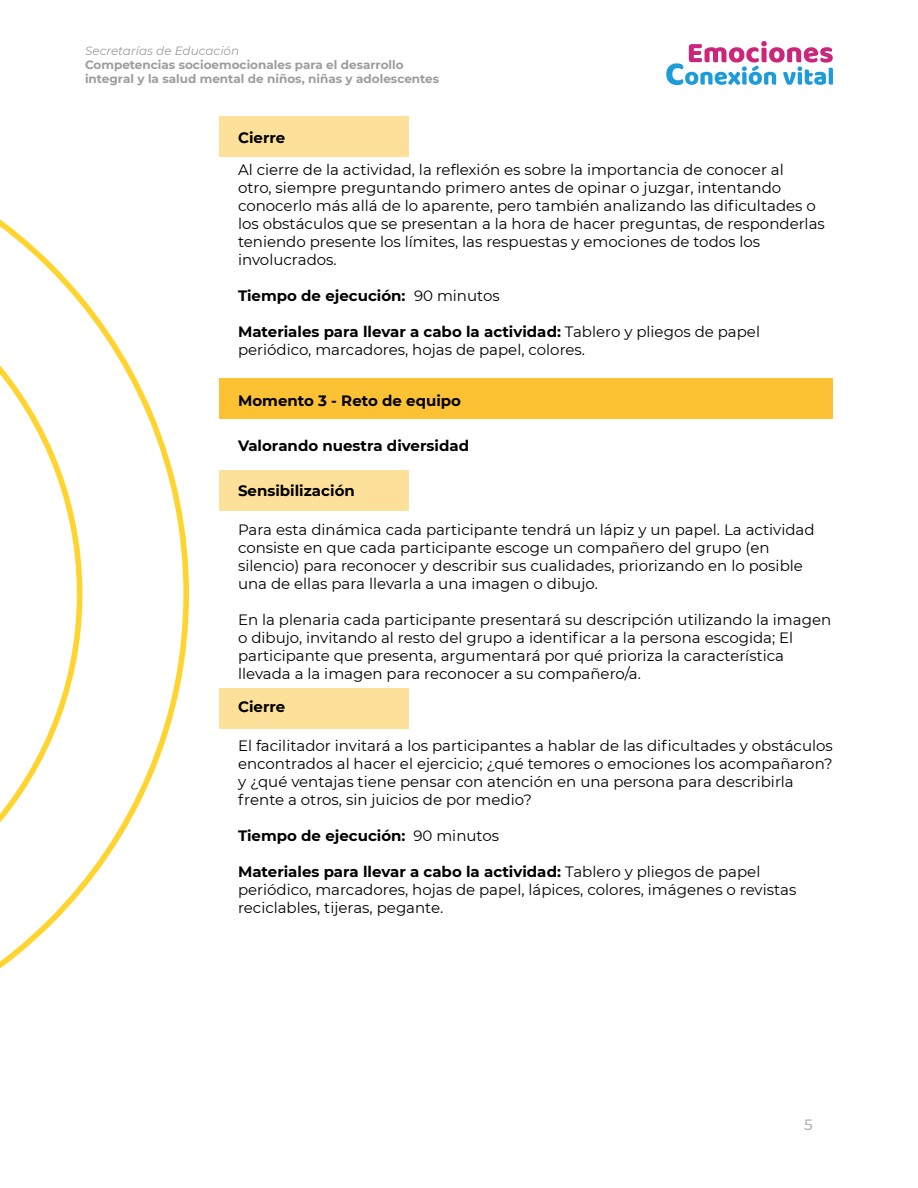
<style>
.page{position:relative;width:918px;height:1188px;background:#fff}
.page>*{position:absolute;margin:0;border:0;box-sizing:border-box;transform-origin:0 0}
.Cuerpo{font:15px/18px "Montserrat";color:#000}
.Subtitulo{font:700 15px "Montserrat";color:#000}
.Cuerpo-2{font:700 15px "Montserrat";color:#000}
.t1{font:500 15px "Montserrat";color:#b3b2b2}
.t2{font:700 12px/14.4px "Montserrat";color:#9d9d9c}
.t3{font:italic 12px "Montserrat";color:#9d9d9c}
.s1{font-weight:400}
.s2{font-weight:700}
</style>
<div class="page">
<svg style="left:666px;top:41px;width:167px;height:44px"></svg>
<svg style="left:0;top:219px;width:189px;height:750px"></svg>
<div style="left:220px;top:117px;width:189px;height:40px;background:#fde099"></div>
<div style="left:220px;top:470px;width:189px;height:41px;background:#fde099"></div>
<div style="left:219px;top:688px;width:189px;height:41px;background:#fde099"></div>
<div style="left:220px;top:378px;width:613px;height:41px;background:#fcc233"></div>
<p class="t3" style="left:85px;top:42px;width:156px">Secretarías de Educación</p>
<p class="t2" style="left:85px;top:57px;width:356px">Competencias socioemocionales para el desarrollo integral y la salud mental de niños, niñas y adolescentes</p>
<h2 class="Subtitulo" style="left:238px;top:127px;width:49px">Cierre</h2>
<p class="Cuerpo" style="left:238px;top:160px;width:588px">Al cierre de la actividad, la reflexión es sobre la importancia de conocer al<br>otro, siempre preguntando primero antes de opinar o juzgar, intentando conocerlo más allá de lo aparente, pero también analizando las dificultades o los obstáculos que se presentan a la hora de hacer preguntas, de responderlas teniendo presente los límites, las respuestas y emociones de todos los involucrados.</p>
<p class="Cuerpo-2" style="left:238px;top:285px;width:263px">Tiempo de ejecución: <span class="s1">90 minutos</span></p>
<p class="Cuerpo" style="left:238px;top:322px;width:524px"><span class="s2">Materiales para llevar a cabo la actividad:</span> Tablero y pliegos de papel periódico, marcadores, hojas de papel, colores.</p>
<h2 class="Subtitulo" style="left:238px;top:390px;width:225px">Momento 3 - Reto de equipo</h2>
<h2 class="Subtitulo" style="left:238px;top:435px;width:233px">Valorando nuestra diversidad</h2>
<h2 class="Subtitulo" style="left:238px;top:480px;width:118px">Sensibilización</h2>
<p class="Cuerpo" style="left:238px;top:520px;width:578px">Para esta dinámica cada participante tendrá un lápiz y un papel. La actividad consiste en que cada participante escoge un compañero del grupo (en silencio) para reconocer y describir sus cualidades, priorizando en lo posible una de ellas para llevarla a una imagen o dibujo.</p>
<p class="Cuerpo" style="left:238px;top:610px;width:595px">En la plenaria cada participante presentará su descripción utilizando la imagen o dibujo, invitando al resto del grupo a identificar a la persona escogida; El participante que presenta, argumentará por qué prioriza la característica llevada a la imagen para reconocer a su compañero/a.</p>
<h2 class="Subtitulo" style="left:238px;top:696px;width:49px">Cierre</h2>
<p class="Cuerpo" style="left:238px;top:736px;width:596px">El facilitador invitará a los participantes a hablar de las dificultades y obstáculos encontrados al hacer el ejercicio; ¿qué temores o emociones los acompañaron? y ¿qué ventajas tiene pensar con atención en una persona para describirla frente a otros, sin juicios de por medio?</p>
<p class="Cuerpo-2" style="left:238px;top:825px;width:263px">Tiempo de ejecución: <span class="s1">90 minutos</span></p>
<p class="Cuerpo" style="left:238px;top:862px;width:560px"><span class="s2">Materiales para llevar a cabo la actividad:</span> Tablero y pliegos de papel periódico, marcadores, hojas de papel, lápices, colores, imágenes o revistas reciclables, tijeras, pegante.</p>
<p class="t1" style="left:804px;top:1114px;width:10px">5</p>
</div>
